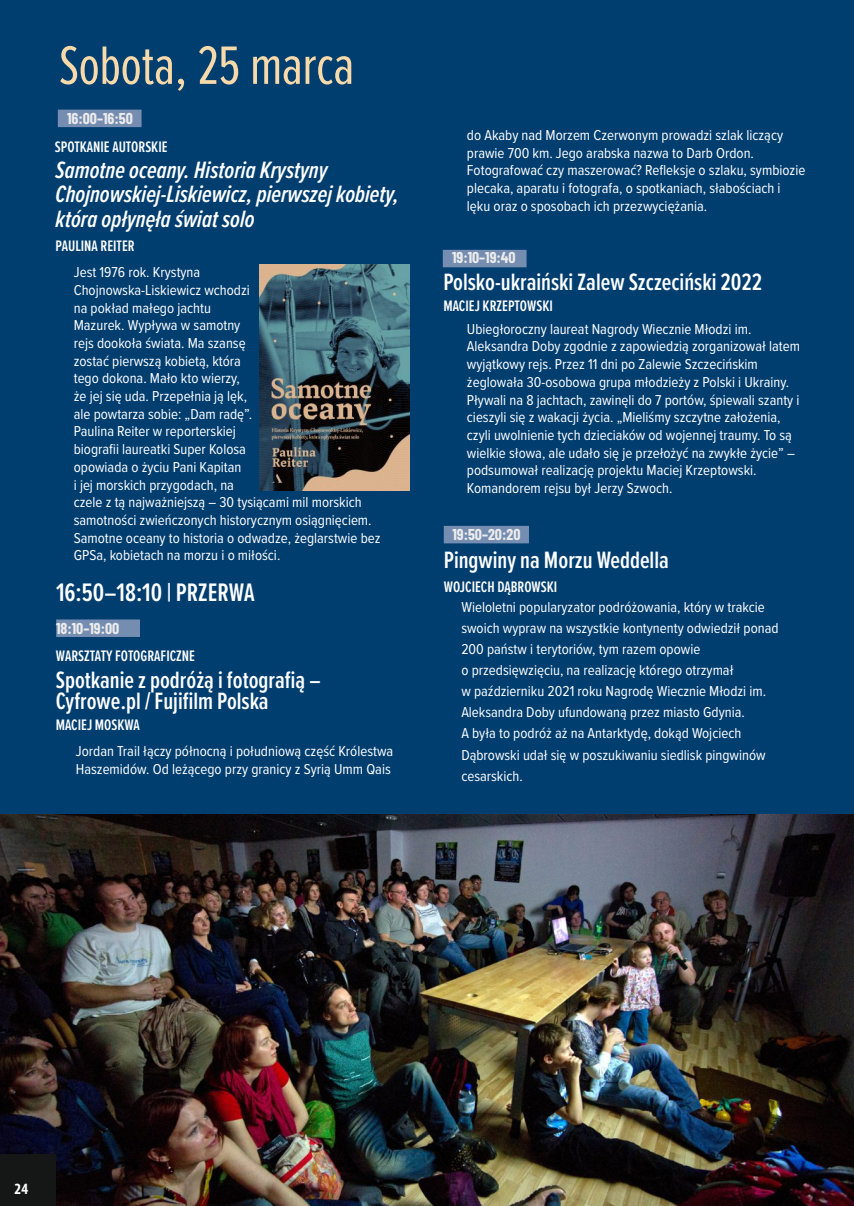
<style>
.page{position:relative;width:854px;height:1206px;background:#fff}
.page>*{position:absolute;margin:0;border:0;box-sizing:border-box;transform-origin:0 0}
.t1{font:56px "Proxima Nova Ex Cn";letter-spacing:-.01em;color:#f7d9aa}
.t2{font:600 26.25px "Proxima Nova Ex Cn";color:#fff}
.t3{font:600 24.5px/21.2px "Proxima Nova Ex Cn";color:#fff}
.t4{font:italic 600 24.5px/24.5px "Proxima Nova Ex Cn";color:#fff}
.t5{font:600 15.75px "Proxima Nova Ex Cn";color:#fff}
.t6{font:700 15.75px "Barlow Condensed";color:#ececec}
.t7{font:700 condensed 15.75px "Myriad Pro";color:#fff}
.t8{font:14.88px/17.7px "Proxima Nova Cond";color:#fff}
</style>
<div class="page">
<div style="left:0;top:0;width:853px;height:1205px;background:#003e70"></div>
<img style="left:0;top:814px;width:853px;height:391px">
<div style="left:0;top:1154px;width:55px;height:51px;background:#151616"></div>
<div style="left:443px;top:526px;width:86px;height:17px;background:#758db1"></div>
<div style="left:442px;top:250px;width:84px;height:17px;background:#758db1"></div>
<div style="left:58px;top:110px;width:83px;height:17px;background:#758db1"></div>
<div style="left:56px;top:619px;width:84px;height:18px;background:#758db1"></div>
<img style="left:260px;top:264px;width:149px;height:226px">
<h1 class="t1" style="left:59px;top:40px;width:297px">Sobota, 25 marca</h1>
<p class="t6" style="left:67px;top:108px;width:67px">16:00–16:50</p>
<p class="t5" style="left:55px;top:139px;width:114px">SPOTKANIE AUTORSKIE</p>
<h3 class="t4" style="left:56px;top:158px;width:345px">Samotne oceany. Historia Krystyny<br>Chojnowskiej-Liskiewicz, pierwszej kobiety, która opłynęła świat solo</h3>
<p class="t5" style="left:56px;top:239px;width:81px">PAULINA REITER</p>
<p class="t8" style="left:74px;top:264px;width:308px">Jest 1976 rok. Krystyna<br>Chojnowska-Liskiewicz wchodzi<br>na pokład małego jachtu<br>Mazurek. Wypływa w samotny<br>rejs dookoła świata. Ma szansę<br>zostać pierwszą kobietą, która<br>tego dokona. Mało kto wierzy,<br>że jej się uda. Przepełnia ją lęk,<br>ale powtarza sobie: „Dam radę”.<br>Paulina Reiter w reporterskiej<br>biografii laureatki Super Kolosa<br>opowiada o życiu Pani Kapitan<br>i jej morskich przygodach, na<br>czele z tą najważniejszą – 30 tysiącami mil morskich samotności zwieńczonych historycznym osiągnięciem.<br>Samotne oceany to historia o odwadze, żeglarstwie bez GPSa, kobietach na morzu i o miłości.</p>
<h2 class="t2" style="left:56px;top:580px;width:200px">16:50–18:10 | PRZERWA</h2>
<p class="t6" style="left:56px;top:618px;width:65px">18:10–19:00</p>
<p class="t5" style="left:56px;top:649px;width:140px">WARSZTATY FOTOGRAFICZNE</p>
<h3 class="t3" style="left:56px;top:670px;width:266px">Spotkanie z podróżą i fotografią –<br>Cyfrowe.pl / Fujifilm Polska</h3>
<p class="t5" style="left:56px;top:717px;width:86px">MACIEJ MOSKWA</p>
<p class="t8" style="left:76px;top:743px;width:319px">Jordan Trail łączy północną i południową część Królestwa<br>Haszemidów. Od leżącego przy granicy z Syrią Umm Qais</p>
<p class="t8" style="left:467px;top:127px;width:340px">do Akaby nad Morzem Czerwonym prowadzi szlak liczący prawie 700 km. Jego arabska nazwa to Darb Ordon.<br>Fotografować czy maszerować? Refleksje o szlaku, symbiozie plecaka, aparatu i fotografa, o spotkaniach, słabościach i lęku oraz o sposobach ich przezwyciężania.</p>
<p class="t6" style="left:452px;top:247px;width:65px">19:10–19:40</p>
<h3 class="t3" style="left:443px;top:273px;width:320px">Polsko-ukraiński Zalew Szczeciński 2022</h3>
<p class="t5" style="left:443px;top:299px;width:111px">MACIEJ KRZEPTOWSKI</p>
<p class="t8" style="left:467px;top:320px;width:334px">Ubiegłoroczny laureat Nagrody Wiecznie Młodzi im.<br>Aleksandra Doby zgodnie z zapowiedzią zorganizował latem wyjątkowy rejs. Przez 11 dni po Zalewie Szczecińskim żeglowała 30-osobowa grupa młodzieży z Polski i Ukrainy.<br>Pływali na 8 jachtach, zawinęli do 7 portów, śpiewali szanty i cieszyli się z wakacji życia. „Mieliśmy szczytne założenia, czyli uwolnienie tych dzieciaków od wojennej traumy. To są wielkie słowa, ale udało się je przełożyć na zwykłe życie” – podsumował realizację projektu Maciej Krzeptowski.<br>Komandorem rejsu był Jerzy Szwoch.</p>
<p class="t6" style="left:452px;top:524px;width:70px">19:50–20:20</p>
<h3 class="t3" style="left:443px;top:550px;width:226px">Pingwiny na Morzu Weddella</h3>
<p class="t5" style="left:443px;top:580px;width:115px">WOJCIECH DĄBROWSKI</p>
<p class="t8" style="left:461px;top:597px;width:318px;line-height:21.2px">Wieloletni popularyzator podróżowania, który w trakcie swoich wypraw na wszystkie kontynenty odwiedził ponad 200 państw i terytoriów, tym razem opowie<br>o przedsięwzięciu, na realizację którego otrzymał<br>w październiku 2021 roku Nagrodę Wiecznie Młodzi im.<br>Aleksandra Doby ufundowaną przez miasto Gdynia.<br>A była to podróż aż na Antarktydę, dokąd Wojciech Dąbrowski udał się w poszukiwaniu siedlisk pingwinów cesarskich.</p>
<p class="t7" style="left:15px;top:1181px;width:15px">24</p>
</div>
